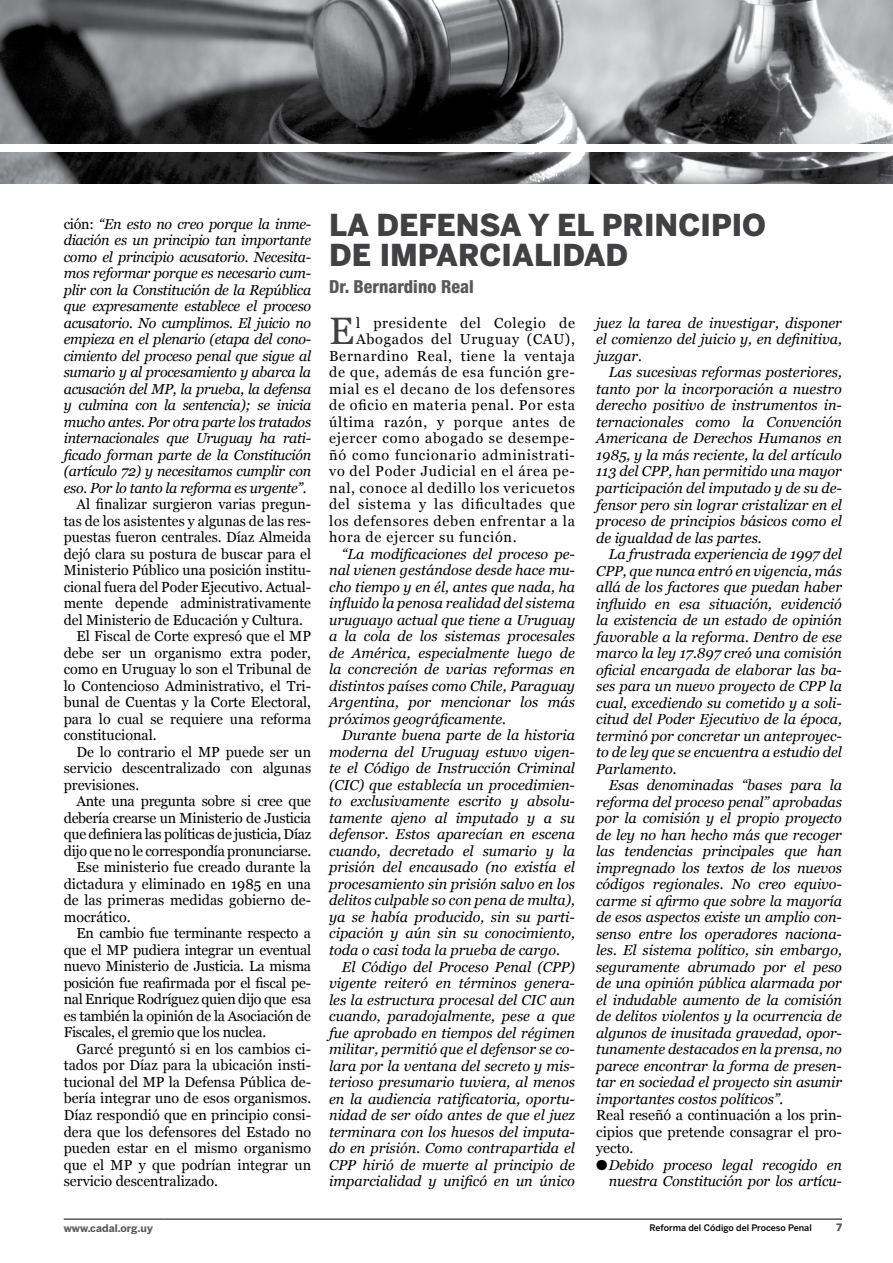
<style>
.page{position:relative;width:893px;height:1263px;background:#fff}
.page>*{position:absolute;margin:0;border:0;box-sizing:border-box;transform-origin:0 0}
.t1{font:38.25px "Georgia";color:#414042}
.t2{font:900 30px/30px "Benton Sans";color:#414042}
.t3{font:800 condensed 18px "Helvetica Neue LT Std";color:#58595b}
.t4{font:italic 14.4px/16.5px "Georgia";color:#000;text-align:justify}
.t5{font:14.4px/16.5px "Georgia";color:#000;text-align:justify}
.t6{font:14.4px "Georgia";letter-spacing:.05em;color:#000}
.t7{font:14.4px "Georgia";letter-spacing:-.02em;color:#000}
.t8{font:700 10.5px "Benton Sans";color:#58595b}
.t9{font:900 10.2px "Benton Sans";color:#58595b}
.t10{font:500 9px "Benton Sans";color:#000}
.s1{font-style:normal}
</style>
<div class="page">
<img style="left:0;top:0;width:893px;height:143px">
<img style="left:0;top:152px;width:893px;height:31px">
<hr style="left:64px;top:1219px;width:100px;height:1px;background:#000">
<hr style="left:164px;top:1219px;width:652px;height:1px;background:#000">
<svg style="left:816px;top:1219px;width:26px;height:1px"></svg>
<p class="t4" style="left:64px;top:216px;width:249px"><span class="s1">ción:</span> “En esto no creo porque la inme&shy;diación es un principio tan importante como el principio acusatorio. Necesita&shy;mos reformar porque es necesario cum&shy;plir con la Constitución de la República que expresamente establece el proceso acusatorio. No cumplimos. El juicio no empieza en el plenario (etapa del cono&shy;cimiento del proceso penal que sigue al sumario y al procesamiento y abarca la acusación del MP, la prueba, la defensa y culmina con la sentencia); se inicia mucho antes. Por otra parte los tratados internacionales que Uruguay ha rati&shy;ficado forman parte de la Constitución (artículo 72) y necesitamos cumplir con eso. Por lo tanto la reforma es urgente”.</p>
<p class="t5" style="left:77px;top:496px;width:236px">Al finalizar surgieron varias pregun-</p>
<p class="t5" style="left:64px;top:513px;width:249px">tas de los asistentes y algunas de las res-</p>
<p class="t5" style="left:64px;top:529px;width:249px">puestas fueron centrales. Díaz Almeida</p>
<p class="t5" style="left:64px;top:546px;width:249px">dejó clara su postura de buscar para el</p>
<p class="t5" style="left:64px;top:562px;width:249px">Ministerio Público una posición institu-</p>
<p class="t5" style="left:64px;top:579px;width:249px">cional fuera del Poder Ejecutivo. Actual-</p>
<p class="t5" style="left:64px;top:595px;width:249px">mente depende administrativamente</p>
<p class="t5" style="left:64px;top:612px;width:241px">del Ministerio de Educación y Cultura.</p>
<p class="t5" style="left:77px;top:628px;width:236px">El Fiscal de Corte expresó que el MP</p>
<p class="t5" style="left:64px;top:645px;width:249px">debe ser un organismo extra poder,</p>
<p class="t5" style="left:64px;top:661px;width:249px">como en Uruguay lo son el Tribunal de</p>
<p class="t5" style="left:64px;top:678px;width:249px">lo Contencioso Administrativo, el Tri-</p>
<p class="t5" style="left:64px;top:694px;width:249px">bunal de Cuentas y la Corte Electoral,</p>
<p class="t5" style="left:64px;top:711px;width:249px">para lo cual se requiere una reforma</p>
<p class="t5" style="left:64px;top:727px;width:94px">constitucional.</p>
<p class="t5" style="left:77px;top:744px;width:236px">De lo contrario el MP puede ser un</p>
<p class="t5" style="left:64px;top:760px;width:249px">servicio descentralizado con algunas</p>
<p class="t5" style="left:64px;top:777px;width:77px">previsiones.</p>
<p class="t7" style="left:77px;top:793px;width:236px">Ante una pregunta sobre si cree que</p>
<p class="t7" style="left:64px;top:809px;width:249px">debería crearse un Ministerio de Justicia</p>
<p class="t7" style="left:64px;top:826px;width:249px">que definiera las políticas de justicia, Díaz</p>
<p class="t7" style="left:64px;top:842px;width:249px">dijo que no le correspondía pronunciarse.</p>
<p class="t5" style="left:77px;top:859px;width:236px">Ese ministerio fue creado durante la</p>
<p class="t5" style="left:64px;top:876px;width:249px">dictadura y eliminado en 1985 en una</p>
<p class="t5" style="left:64px;top:892px;width:249px">de las primeras medidas gobierno de-</p>
<p class="t5" style="left:64px;top:909px;width:68px">mocrático.</p>
<p class="t7" style="left:77px;top:925px;width:236px">En cambio fue terminante respecto a</p>
<p class="t7" style="left:64px;top:941px;width:249px">que el MP pudiera integrar un eventual</p>
<p class="t7" style="left:64px;top:958px;width:249px">nuevo Ministerio de Justicia. La misma</p>
<p class="t7" style="left:64px;top:974px;width:249px">posición fue reafirmada por el fiscal pe-</p>
<p class="t7" style="left:64px;top:991px;width:249px">nal Enrique Rodríguez quien dijo que esa</p>
<p class="t7" style="left:64px;top:1007px;width:249px">es también la opinión de la Asociación de</p>
<p class="t7" style="left:64px;top:1024px;width:204px">Fiscales, el gremio que los nuclea.</p>
<p class="t5" style="left:77px;top:1041px;width:236px">Garcé preguntó si en los cambios ci-</p>
<p class="t5" style="left:64px;top:1057px;width:249px">tados por Díaz para la ubicación insti-</p>
<p class="t5" style="left:64px;top:1074px;width:249px">tucional del MP la Defensa Pública de-</p>
<p class="t5" style="left:64px;top:1090px;width:249px">bería integrar uno de esos organismos.</p>
<p class="t5" style="left:64px;top:1107px;width:249px">Díaz respondió que en principio consi-</p>
<p class="t5" style="left:64px;top:1123px;width:249px">dera que los defensores del Estado no</p>
<p class="t5" style="left:64px;top:1140px;width:249px">pueden estar en el mismo organismo</p>
<p class="t5" style="left:64px;top:1156px;width:249px">que el MP y que podrían integrar un</p>
<p class="t5" style="left:64px;top:1173px;width:156px">servicio descentralizado.</p>
<h2 class="t2" style="left:329px;top:210px;width:438px">LA DEFENSA Y EL PRINCIPIO<br>DE IMPARCIALIDAD</h2>
<p class="t3" style="left:329px;top:276px;width:146px">Dr. Bernardino Real</p>
<h1 class="t1" style="left:329px;top:308px;width:26px">E</h1>
<p class="t6" style="left:356px;top:314px;width:220px">l presidente del Colegio de</p>
<p class="t4" style="left:596px;top:315px;width:247px">juez la tarea de investigar, disponer el comienzo del juicio y, en definitiva, juzgar.</p>
<p class="t4" style="left:596px;top:364px;width:247px;text-indent:13px">Las sucesivas reformas posteriores, tanto por la incorporación a nuestro derecho positivo de instrumentos in&shy;ternacionales como la Convención Americana de Derechos Humanos en 1985, y la más reciente, la del artículo 113 del CPP, han permitido una mayor participación del imputado y de su de&shy;fensor pero sin lograr cristalizar en el proceso de principios básicos como el de igualdad de las partes.</p>
<p class="t4" style="left:596px;top:546px;width:247px;text-indent:13px">La frustrada experiencia de 1997 del CPP, que nunca entró en vigencia, más allá de los factores que puedan haber influido en esa situación, evidenció la existencia de un estado de opinión favorable a la reforma. Dentro de ese marco la ley 17.897 creó una comisión oficial encargada de elaborar las ba&shy;ses para un nuevo proyecto de CPP la cual, excediendo su cometido y a soli&shy;citud del Poder Ejecutivo de la época, terminó por concretar un anteproyec&shy;to de ley que se encuentra a estudio del Parlamento.</p>
<p class="t4" style="left:596px;top:777px;width:247px;text-indent:13px">Esas denominadas “bases para la reforma del proceso penal” aprobadas por la comisión y el propio proyecto de ley no han hecho más que recoger las tendencias principales que han impregnado los textos de los nuevos códigos regionales. No creo equivo&shy;carme si afirmo que sobre la mayoría de esos aspectos existe un amplio con&shy;senso entre los operadores naciona&shy;les. El sistema político, sin embargo, seguramente abrumado por el peso de una opinión pública alarmada por el indudable aumento de la comisión de delitos violentos y la ocurrencia de algunos de inusitada gravedad, opor&shy;tunamente destacados en la prensa, no parece encontrar la forma de presen&shy;tar en sociedad el proyecto sin asumir importantes costos políticos”.</p>
<p class="t5" style="left:596px;top:1107px;width:247px">Real reseñó a continuación a los prin&shy;cipios que pretende consagrar el pro&shy;yecto.</p>
<p class="t4" style="left:596px;top:1156px;width:247px;text-align:right">●Debido proceso legal recogido en nuestra Constitución por los artícu-</p>
<p class="t6" style="left:356px;top:331px;width:220px">Abogados del Uruguay (CAU),</p>
<p class="t6" style="left:329px;top:347px;width:247px">Bernardino Real, tiene la ventaja</p>
<p class="t6" style="left:329px;top:364px;width:247px">de que, además de esa función gre-</p>
<p class="t6" style="left:329px;top:380px;width:247px">mial es el decano de los defensores</p>
<p class="t6" style="left:329px;top:397px;width:247px">de oficio en materia penal. Por esta</p>
<p class="t6" style="left:329px;top:413px;width:247px">última razón, y porque antes de</p>
<p class="t6" style="left:329px;top:430px;width:247px">ejercer como abogado se desempe-</p>
<p class="t6" style="left:329px;top:446px;width:247px">ñó como funcionario administrati-</p>
<p class="t6" style="left:329px;top:463px;width:247px">vo del Poder Judicial en el área pe-</p>
<p class="t6" style="left:329px;top:479px;width:247px">nal, conoce al dedillo los vericuetos</p>
<p class="t6" style="left:329px;top:496px;width:247px">del sistema y las dificultades que</p>
<p class="t6" style="left:329px;top:512px;width:247px">los defensores deben enfrentar a la</p>
<p class="t6" style="left:329px;top:529px;width:189px">hora de ejercer su función.</p>
<p class="t4" style="left:329px;top:546px;width:247px;text-indent:13px">“La modificaciones del proceso pe&shy;nal vienen gestándose desde hace mu&shy;cho tiempo y en él, antes que nada, ha influido la penosa realidad del sistema uruguayo actual que tiene a Uruguay a la cola de los sistemas procesales de América, especialmente luego de la concreción de varias reformas en distintos países como Chile, Paraguay Argentina, por mencionar los más próximos geográficamente.</p>
<p class="t4" style="left:329px;top:727px;width:247px;text-indent:13px">Durante buena parte de la historia moderna del Uruguay estuvo vigen&shy;te el Código de Instrucción Criminal (CIC) que establecía un procedimien&shy;to exclusivamente escrito y absolu&shy;tamente ajeno al imputado y a su defensor. Estos aparecían en escena cuando, decretado el sumario y la prisión del encausado (no existía el procesamiento sin prisión salvo en los delitos culpable so con pena de multa), ya se había producido, sin su parti&shy;cipación y aún sin su conocimiento, toda o casi toda la prueba de cargo.</p>
<p class="t4" style="left:329px;top:958px;width:247px;text-indent:13px">El Código del Proceso Penal (CPP) vigente reiteró en términos genera&shy;les la estructura procesal del CIC aun cuando, paradojalmente, pese a que fue aprobado en tiempos del régimen militar, permitió que el defensor se co&shy;lara por la ventana del secreto y mis&shy;terioso presumario tuviera, al menos en la audiencia ratificatoria, oportu&shy;nidad de ser oído antes de que el juez terminara con los huesos del imputa&shy;do en prisión. Como contrapartida el CPP hirió de muerte al principio de imparcialidad y unificó en un único</p>
<p class="t8" style="left:64px;top:1222px;width:91px">www.cadal.org.uy</p>
<p class="t10" style="left:649px;top:1222px;width:164px">Reforma del Código del Proceso Penal</p>
<p class="t9" style="left:836px;top:1221px;width:7px">7</p>
</div>
